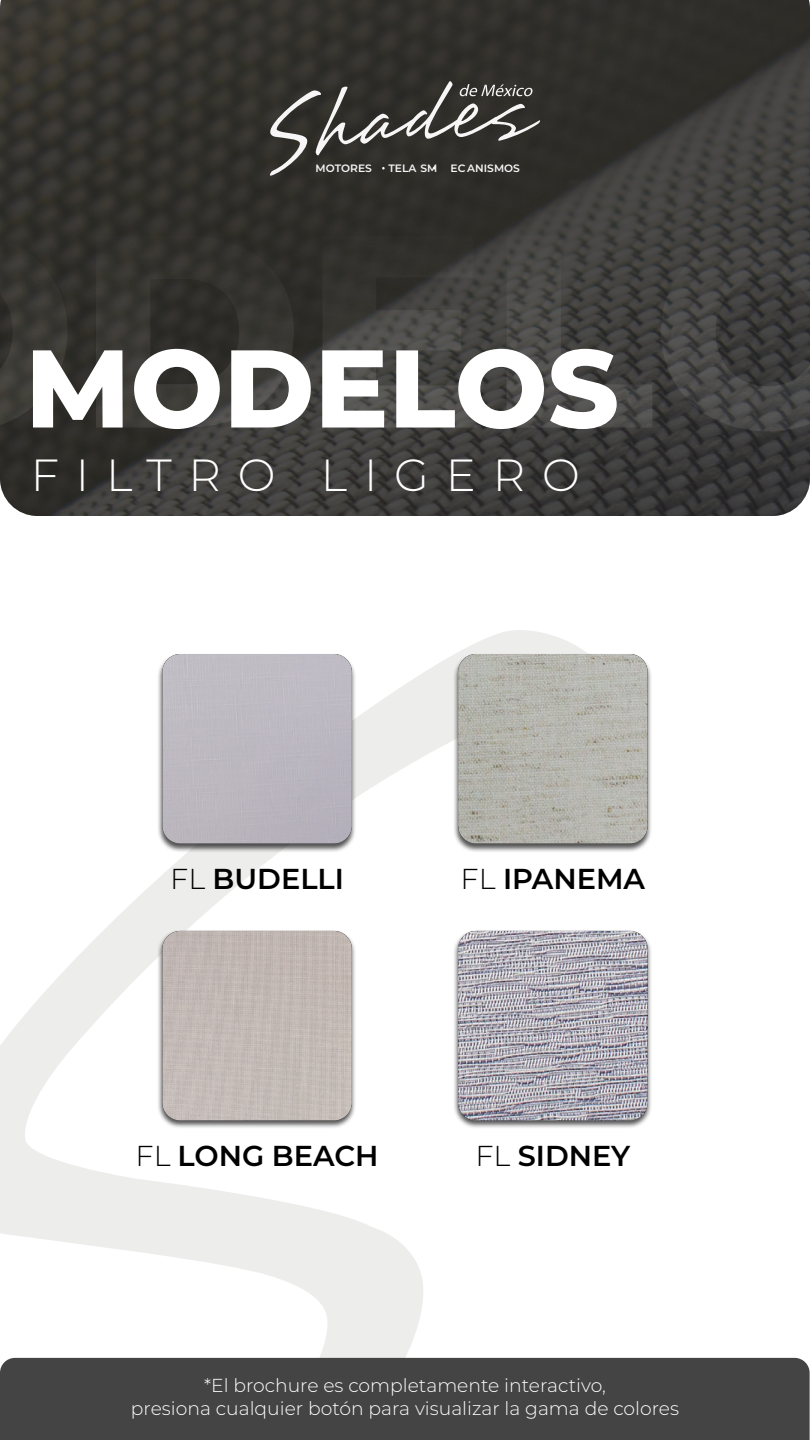
<style>
.page{position:relative;width:810px;height:1440px;background:#fff}
.page>*{position:absolute;margin:0;border:0;box-sizing:border-box;transform-origin:0 0}
.t1{font:800 274.05px "Montserrat";color:#fff}
.t2{font:800 110.18px "Montserrat";color:#fff}
.t3{font:300 45px "Montserrat";letter-spacing:.375em;color:#fff}
.t4{font:600 28.8px "Montserrat";color:#000}
.t5{font:300 18.75px/22.5px "Montserrat";color:#fff;text-align:center}
.t6{font:600 10.65px "Montserrat";color:#f6f6f6}
.s1{font-weight:300}
</style>
<div class="page">
<svg style="left:0;top:630px;width:604px;height:728px"></svg>
<div style="left:0;top:1358px;width:810px;height:82px;background:#454444"></div>
<img style="left:0;top:0;width:810px;height:516px">
<div style="left:157px;top:653px;width:200px;height:200px;background:#000;opacity:.68"></div>
<div style="left:162px;top:654px;width:190px;height:190px;background:#bcb8c0"></div>
<div style="left:453px;top:653px;width:200px;height:200px;background:#000;opacity:.68"></div>
<img style="left:458px;top:654px;width:190px;height:190px">
<div style="left:157px;top:930px;width:200px;height:199px;background:#000;opacity:.68"></div>
<img style="left:162px;top:931px;width:190px;height:189px">
<div style="left:453px;top:930px;width:200px;height:199px;background:#000;opacity:.68"></div>
<img style="left:458px;top:931px;width:190px;height:189px">
<svg style="left:268px;top:81px;width:272px;height:95px;background:#484743"></svg>
<p class="t6" style="left:316px;top:160px;width:58px">MOTORES</p>
<p class="t6" style="left:388px;top:160px;width:133px">TELA SM EC ANISMOS</p>
<h1 class="t1" style="left:77px;top:129px;width:808px">DELO</h1>
<h2 class="t2" style="left:25px;top:308px;width:595px">MODELOS</h2>
<h3 class="t3" style="left:31px;top:444px;width:551px">FILTRO LIGERO</h3>
<h3 class="t4" style="left:170px;top:859px;width:175px"><span class="s1">FL</span> BUDELLI</h3>
<h3 class="t4" style="left:461px;top:859px;width:186px"><span class="s1">FL</span> IPANEMA</h3>
<h3 class="t4" style="left:136px;top:1136px;width:245px"><span class="s1">FL</span> LONG BEACH</h3>
<h3 class="t4" style="left:475px;top:1136px;width:156px"><span class="s1">FL</span> SIDNEY</h3>
<p class="t5" style="left:131px;top:1374px;width:550px">*El brochure es completamente interactivo,<br>presiona cualquier botón para visualizar la gama de colores</p>
</div>
